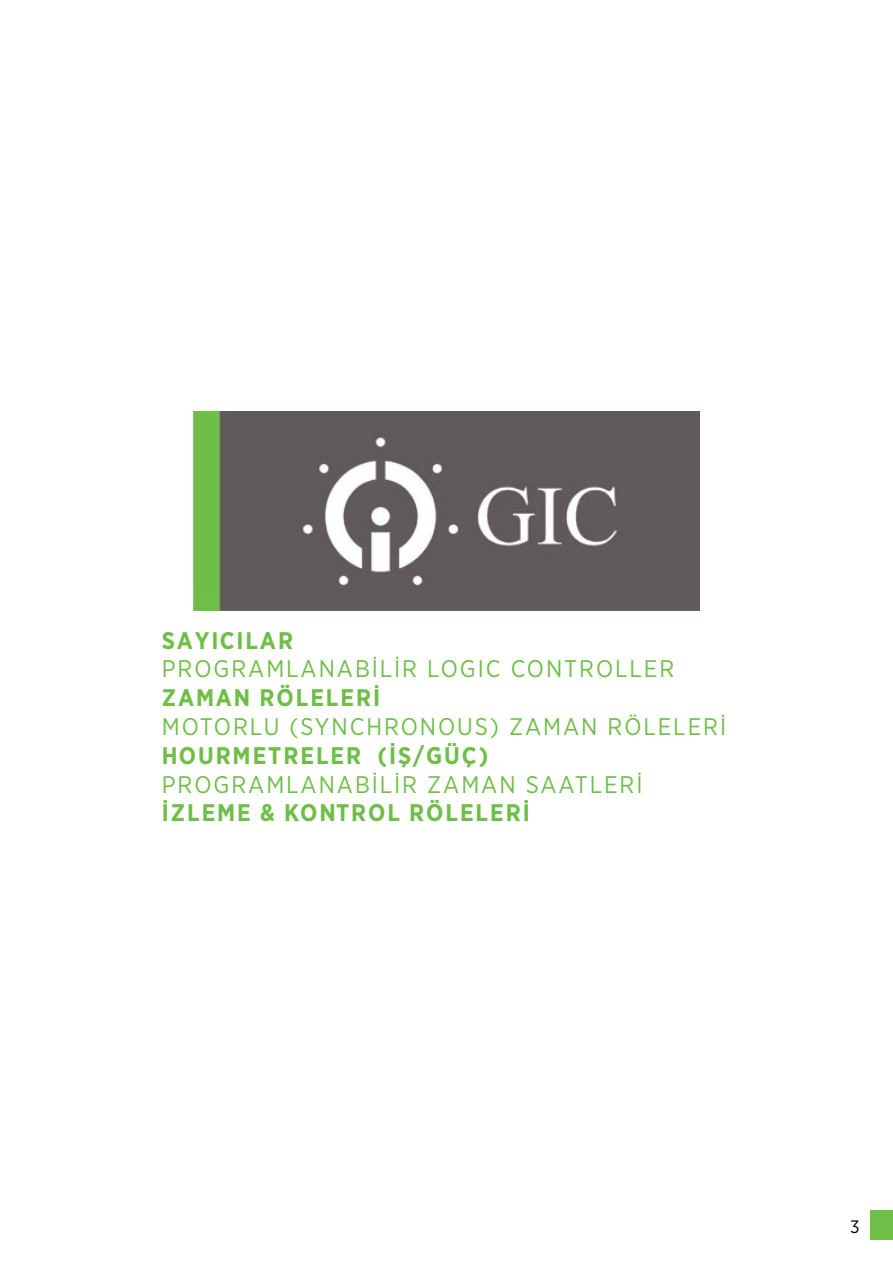
<style>
.page{position:relative;width:893px;height:1263px;background:#fff}
.page>*{position:absolute;margin:0;border:0;box-sizing:border-box;transform-origin:0 0}
.t1{font:24px "Gotham Narrow";letter-spacing:.08em;color:#6ebe47}
.t2{font:700 24px "Gotham Narrow";letter-spacing:.08em;color:#6ebe47}
.t3{font:18px "Gotham Narrow";color:#000}
</style>
<div class="page">
<img style="left:194px;top:412px;width:505px;height:198px">
<div style="left:870px;top:1210px;width:23px;height:30px;background:#6ebe47"></div>
<p class="t2" style="left:162px;top:625px;width:133px">SAYICILAR</p>
<p class="t1" style="left:162px;top:654px;width:514px">PROGRAMLANABİLİR LOGIC CONTROLLER</p>
<p class="t2" style="left:162px;top:682px;width:220px">ZAMAN RÖLELERİ</p>
<p class="t1" style="left:162px;top:712px;width:566px">MOTORLU (SYNCHRONOUS) ZAMAN RÖLELERİ</p>
<p class="t2" style="left:162px;top:740px;width:328px">HOURMETRELER (İŞ/GÜÇ)</p>
<p class="t1" style="left:162px;top:769px;width:482px">PROGRAMLANABİLİR ZAMAN SAATLERİ</p>
<p class="t2" style="left:162px;top:797px;width:369px">İZLEME &amp; KONTROL RÖLELERİ</p>
<p class="t3" style="left:850px;top:1215px;width:11px">3</p>
</div>
